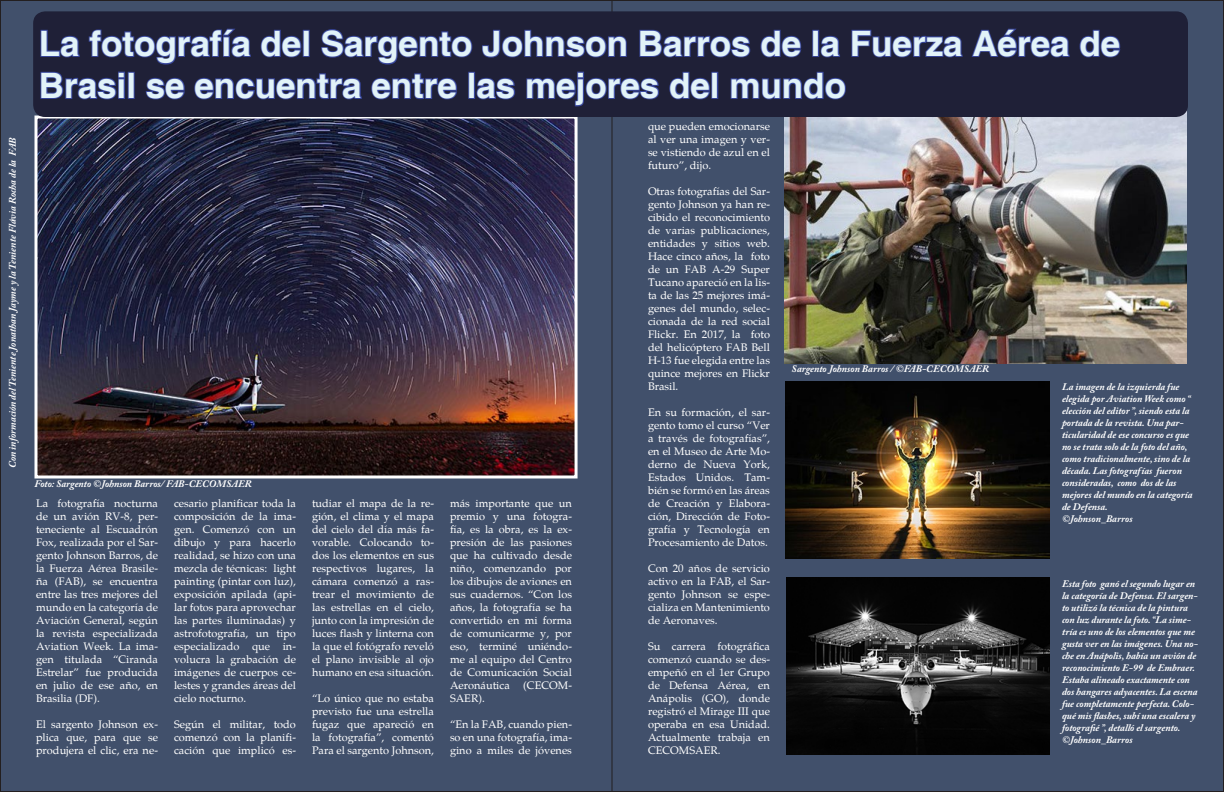
<style>
.page{position:relative;width:1224px;height:792px;background:#fff}
.page>*{position:absolute;margin:0;border:0;box-sizing:border-box;transform-origin:0 0}
.Titulo_con_Helvetica{font:700 35px/42px "Helvetica";color:#e2f3f8}
.Texto_general{font:11px/13px "Palatino";color:#fff;text-align:justify}
.Pie_de_foto{font:italic 700 10px/12px "Adobe Caslon Pro";color:#fff}
</style>
<div class="page">
<div style="left:0;top:1px;width:1223px;height:791px;background:#41506b"></div>
<hr style="left:612px;top:0;width:1px;height:792px;background:#231f20">
<img style="left:38px;top:120px;width:536px;height:354px">
<div style="left:34px;top:116px;width:544px;height:362px;border:3px solid #fff"></div>
<img style="left:785px;top:111px;width:402px;height:253px">
<div style="left:33px;top:11px;width:1155px;height:106px;background:#1f2037;border-radius:12px"></div>
<svg style="left:970px;top:11px;width:101px;height:47px"></svg>
<svg style="left:1079px;top:29px;width:42px;height:29px"></svg>
<svg style="left:40px;top:11px;width:924px;height:96px"></svg>
<img style="left:785px;top:382px;width:264px;height:176px">
<img style="left:786px;top:578px;width:264px;height:176px">
<p class="Pie_de_foto" style="left:6px;top:468px;width:332px;rotate:-90deg">Con información del Teniente Jonathan Jayme y la Teniente Flávia Rocha de la FAB</p>
<p class="Titulo_con_Helvetica" style="left:39px;top:24px;width:1083px">La fotografía del Sargento Johnson Barros de la Fuerza Aérea de<br>Brasil se encuentra entre las mejores del mundo</p>
<p class="Pie_de_foto" style="left:34px;top:477px;width:219px">Foto: Sargento ©Johnson Barros/ FAB-CECOMSAER</p>
<p class="Texto_general" style="left:36px;top:496px;width:124px">La fotografía nocturna de un avión RV-8, per&shy;teneciente al Escuadrón Fox, realizada por el Sar&shy;gento Johnson Barros, de la Fuerza Aérea Brasile&shy;ña (FAB), se encuentra entre las tres mejores del mundo en la categoría de Aviación General, según la revista especializada Aviation Week. La ima&shy;gen titulada “Ciranda Estrelar” fue producida en julio de ese año, en Brasilia (DF).</p>
<p class="Texto_general" style="left:36px;top:717px;width:124px">El sargento Johnson ex&shy;plica que, para que se produjera el clic, era ne-</p>
<p class="Texto_general" style="left:174px;top:496px;width:124px">cesario planificar toda la composición de la ima&shy;gen. Comenzó con un dibujo y para hacerlo realidad, se hizo con una mezcla de técnicas: light painting (pintar con luz), exposición apilada (api&shy;lar fotos para aprovechar las partes iluminadas) y astrofotografía, un tipo especializado que in&shy;volucra la grabación de imágenes de cuerpos ce&shy;lestes y grandes áreas del cielo nocturno.</p>
<p class="Texto_general" style="left:174px;top:717px;width:123px">Según el militar, todo comenzó con la planifi&shy;cación que implicó es-</p>
<p class="Texto_general" style="left:312px;top:496px;width:124px">tudiar el mapa de la re&shy;gión, el clima y el mapa del cielo del día más fa&shy;vorable. Colocando to&shy;dos los elementos en sus respectivos lugares, la cámara comenzó a ras&shy;trear el movimiento de las estrellas en el cielo, junto con la impresión de luces flash y linterna con la que el fotógrafo reveló el plano invisible al ojo humano en esa situación.</p>
<p class="Texto_general" style="left:312px;top:691px;width:124px">“Lo único que no estaba previsto fue una estrella fugaz que apareció en la fotografía”, comentó Para el sargento Johnson,</p>
<p class="Texto_general" style="left:450px;top:496px;width:124px">más importante que un premio y una fotogra&shy;fía, es la obra, es la ex&shy;presión de las pasiones que ha cultivado desde niño, comenzando por los dibujos de aviones en sus cuadernos. “Con los años, la fotografía se ha convertido en mi forma de comunicarme y, por eso, terminé uniéndo&shy;me al equipo del Centro de Comunicación Social Aeronáutica (CECOM-SAER).</p>
<p class="Texto_general" style="left:450px;top:717px;width:123px">“En la FAB, cuando pien&shy;so en una fotografía, ima&shy;gino a miles de jóvenes</p>
<p class="Texto_general" style="left:648px;top:119px;width:124px">que pueden emocionarse al ver una imagen y ver&shy;se vistiendo de azul en el futuro”, dijo.</p>
<p class="Texto_general" style="left:648px;top:184px;width:124px">Otras fotografías del Sar&shy;gento Johnson ya han re&shy;cibido el reconocimiento de varias publicaciones, entidades y sitios web.<br>Hace cinco años, la foto de un FAB A-29 Super Tucano apareció en la lis&shy;ta de las 25 mejores imá&shy;genes del mundo, selec&shy;cionada de la red social Flickr. En 2017, la foto del helicóptero FAB Bell H-13 fue elegida entre las quince mejores en Flickr Brasil.</p>
<p class="Texto_general" style="left:648px;top:405px;width:124px">En su formación, el sar&shy;gento tomo el curso “Ver a través de fotografías”, en el Museo de Arte Mo&shy;derno de Nueva York, Estados Unidos. Tam&shy;bién se formó en las áreas de Creación y Elabora&shy;ción, Dirección de Foto&shy;grafía y Tecnología en Procesamiento de Datos.</p>
<p class="Texto_general" style="left:648px;top:561px;width:124px">Con 20 años de servicio activo en la FAB, el Sar&shy;gento Johnson se espe&shy;cializa en Mantenimiento de Aeronaves.</p>
<p class="Texto_general" style="left:648px;top:639px;width:124px">Su carrera fotográfica comenzó cuando se des&shy;empeñó en el 1er Grupo de Defensa Aérea, en Anápolis (GO), donde registró el Mirage III que operaba en esa Unidad.<br>Actualmente trabaja en CECOMSAER.</p>
<p class="Pie_de_foto" style="left:792px;top:363px;width:199px">Sargento Johnson Barros / ©FAB-CECOMSAER</p>
<p class="Pie_de_foto" style="left:1062px;top:381px;width:132px">La imagen de la izquierda fue elegida por Aviation Week como “ elección del editor ”, siendo esta la portada de la revista. Una par&shy;ticularidad de ese concurso es que no se trata solo de la foto del año, como tradicionalmente, sino de la década. Las fotografías fueron consideradas, como dos de las mejores del mundo en la categoría de Defensa.</p>
<p class="Pie_de_foto" style="left:1062px;top:513px;width:72px">©Johnson_Barros</p>
<p class="Pie_de_foto" style="left:1062px;top:578px;width:137px">Esta foto ganó el segundo lugar en la categoría de Defensa. El sargen&shy;to utilizó la técnica de la pintura con luz durante la foto. “La sime&shy;tría es uno de los elementos que me gusta ver en las imágenes. Una no&shy;che en Anápolis, había un avión de reconocimiento E-99 de Embraer.<br>Estaba alineado exactamente con dos hangares adyacentes. La escena fue completamente perfecta. Colo&shy;qué mis flashes, subí una escalera y fotografié ”, detalló el sargento.</p>
<p class="Pie_de_foto" style="left:1062px;top:734px;width:72px">©Johnson_Barros</p>
</div>
